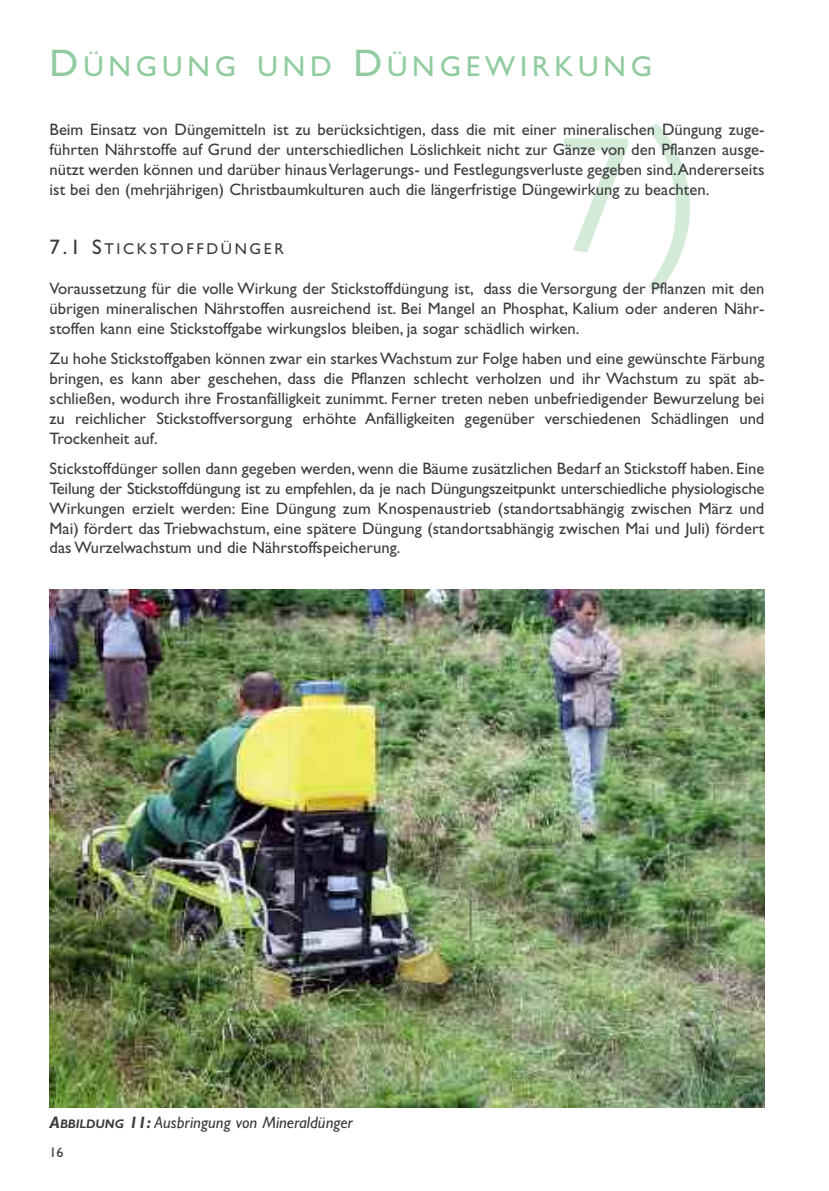
<style>
.page{position:relative;width:829px;height:1191px;background:#fff}
.page>*{position:absolute;margin:0;border:0;box-sizing:border-box;transform-origin:0 0}
.t1{font:28.88px "Gill Sans";letter-spacing:.165em;color:#90cc9f}
.t2{font:16.62px/19.9px "Gill Sans";color:#3b3c3d;text-align:justify}
.t3{font:italic 16.62px "Gill Sans";color:#3b3c3d}
.t4{font:15.75px "Gill Sans";letter-spacing:.165em;color:#3b3c3d}
.t5{font:14px "Gill Sans";color:#3b3c3d}
.s1{font-size:38.5px}
.s2{font-size:21px}
.s3{font-weight:700}
.s4{font-weight:700;font-size:12.42px}
</style>
<div class="page">
<svg style="left:564px;top:124px;width:126px;height:168px"></svg>
<img style="left:50px;top:590px;width:714px;height:517px">
<h1 class="t1" style="left:50px;top:55px;width:604px"><span class="s1">D</span>ÜNGUNG UND <span class="s1">D</span>ÜNGEWIRKUNG</h1>
<p class="t2" style="left:50px;top:121px;width:716px">Beim Einsatz von Düngemitteln ist zu berücksichtigen, dass die mit einer mineralischen Düngung zuge&shy;führten Nährstoffe auf Grund der unterschiedlichen Löslichkeit nicht zur Gänze von den Pflanzen ausge&shy;nützt werden können und darüber hinausVerlagerungs- und Festlegungsverluste gegeben sind.Andererseits ist bei den (mehrjährigen) Christbaumkulturen auch die längerfristige Düngewirkung zu beachten.</p>
<p class="t4" style="left:50px;top:243px;width:236px"><span class="s2">7.1 S</span>TICKSTOFFDÜNGER</p>
<p class="t2" style="left:50px;top:280px;width:716px">Voraussetzung für die volle Wirkung der Stickstoffdüngung ist, dass die Versorgung der Pflanzen mit den übrigen mineralischen Nährstoffen ausreichend ist. Bei Mangel an Phosphat, Kalium oder anderen Nähr&shy;stoffen kann eine Stickstoffgabe wirkungslos bleiben, ja sogar schädlich wirken.</p>
<p class="t2" style="left:50px;top:350px;width:716px">Zu hohe Stickstoffgaben können zwar ein starkesWachstum zur Folge haben und eine gewünschte Färbung bringen, es kann aber geschehen, dass die Pflanzen schlecht verholzen und ihr Wachstum zu spät ab&shy;schließen, wodurch ihre Frostanfälligkeit zunimmt. Ferner treten neben unbefriedigender Bewurzelung bei zu reichlicher Stickstoffversorgung erhöhte Anfälligkeiten gegenüber verschiedenen Schädlingen und Trockenheit auf.</p>
<p class="t2" style="left:50px;top:459px;width:716px">Stickstoffdünger sollen dann gegeben werden, wenn die Bäume zusätzlichen Bedarf an Stickstoff haben. Eine Teilung der Stickstoffdüngung ist zu empfehlen, da je nach Düngungszeitpunkt unterschiedliche physiologische Wirkungen erzielt werden: Eine Düngung zum Knospenaustrieb (standortsabhängig zwischen März und Mai) fördert das Triebwachstum, eine spätere Düngung (standortsabhängig zwischen Mai und Juli) fördert das Wurzelwachstum und die Nährstoffspeicherung.</p>
<p class="t3" style="left:50px;top:1116px;width:304px"><span class="s3">A</span><span class="s4">BBILDUNG</span> <span class="s3">11:</span> Ausbringung von Mineraldünger</p>
<p class="t5" style="left:50px;top:1146px;width:15px">16</p>
</div>
